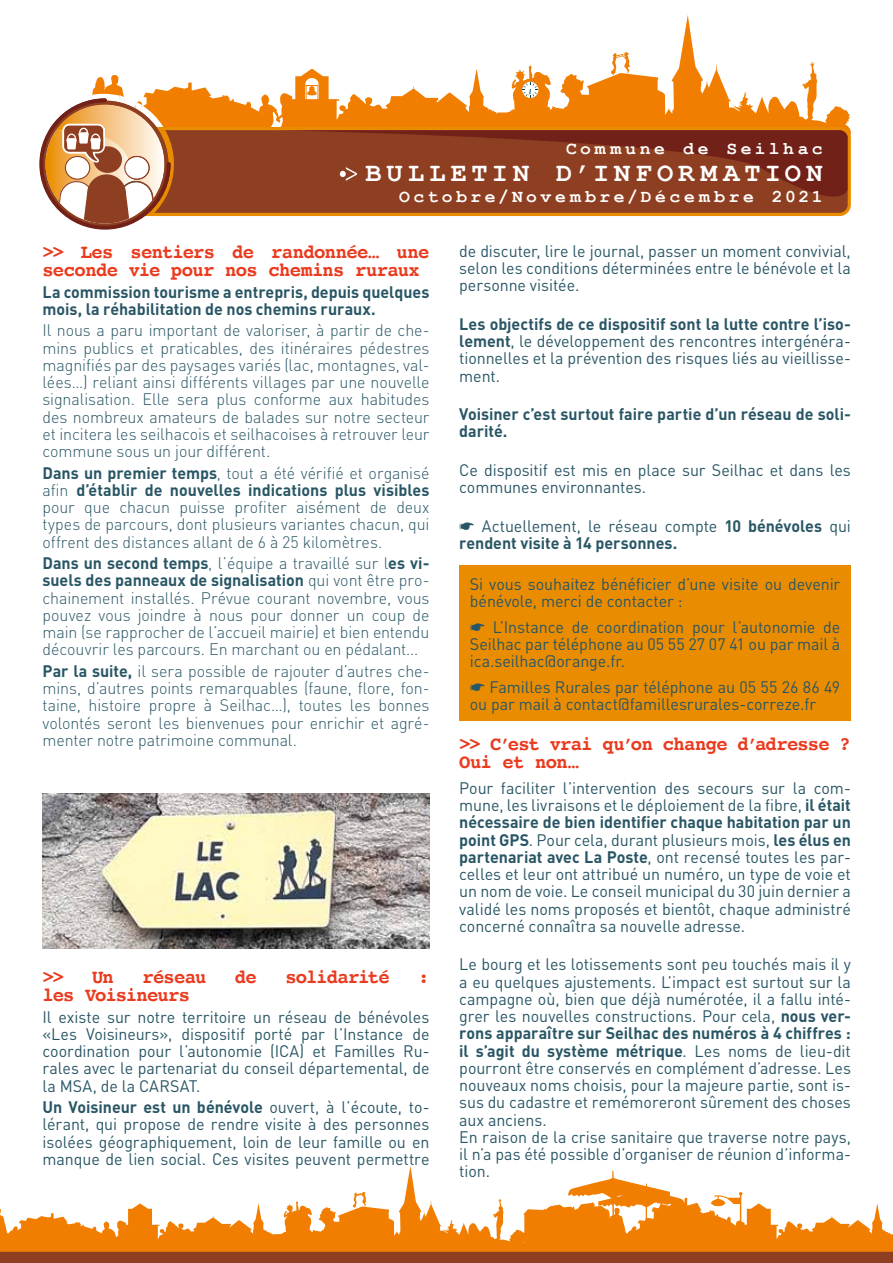
<style>
.page{position:relative;width:893px;height:1263px;background:#fff}
.page>*{position:absolute;margin:0;border:0;box-sizing:border-box;transform-origin:0 0}
.t1{font:700 27px "Courier New";letter-spacing:.185em;color:#fff}
.t2{font:700 19.5px/18px "Courier";letter-spacing:-.04em;color:#ea3b1f}
.t3{font:700 18px "Courier New";letter-spacing:.195em;color:#fff}
.t4{font:16.5px/17.2px "DIN";letter-spacing:-.005em;color:#295665;text-align:justify}
.t5{font:300 16.5px/17.2px "DIN";letter-spacing:-.005em;color:#295665;text-align:justify}
.t6{font:700 16.5px/17.2px "DIN";color:#295665}
.s1{font-weight:700}
.s2{font-weight:400}
</style>
<div class="page">
<div style="left:0;top:1248px;width:893px;height:15px;background:#8f3f21"></div>
<svg style="left:0;top:1166px;width:893px;height:86px"></svg>
<svg style="left:92px;top:15px;width:758px;height:112px"></svg>
<svg style="left:523px;top:82px;width:14px;height:15px"></svg>
<svg style="left:611px;top:52px;width:19px;height:23px"></svg>
<svg style="left:180px;top:127px;width:671px;height:89px;background:#a14f1a"></svg>
<svg style="left:39px;top:94px;width:141px;height:136px"></svg>
<svg style="left:275px;top:130px;width:574px;height:67px;background:#87371e"></svg>
<div style="left:459px;top:566px;width:392px;height:155px;background:#ea8c00"></div>
<img style="left:43px;top:793px;width:386px;height:155px">
<p class="t3" style="left:566px;top:137px;width:258px">Commune de Seilhac</p>
<p class="t3" style="left:399px;top:185px;width:425px">Octobre/Novembre/Décembre 2021</p>
<h1 class="t1" style="left:365px;top:156px;width:459px">BULLETIN D’INFORMATION</h1>
<p class="t2" style="left:43px;top:242px;width:388px">&gt;&gt; Les sentiers de randonnée… une seconde vie pour nos chemins ruraux</p>
<p class="t6" style="left:43px;top:282px;width:388px">La commission tourisme a entrepris, depuis quelques mois, la réhabilitation de nos chemins ruraux.</p>
<p class="t5" style="left:43px;top:322px;width:388px">Il nous a paru important de valoriser, à partir de che&shy;mins publics et praticables, des itinéraires pédestres magnifiés par des paysages variés (lac, montagnes, val&shy;lées…) reliant ainsi différents villages par une nouvelle signalisation. Elle sera plus conforme aux habitudes des nombreux amateurs de balades sur notre secteur et incitera les seilhacois et seilhacoises à retrouver leur commune sous un jour différent.</p>
<p class="t5" style="left:43px;top:464px;width:388px"><span class="s1">Dans un premier temps</span>, tout a été vérifié et organisé afin <span class="s1">d’établir de nouvelles indications plus visibles </span>pour que chacun puisse profiter aisément de deux types de parcours, dont plusieurs variantes chacun, qui offrent des distances allant de 6 à 25 kilomètres.</p>
<p class="t5" style="left:43px;top:554px;width:388px"><span class="s1">Dans un second temps</span>, l’équipe a travaillé sur l<span class="s1">es vi&shy;suels des panneaux de signalisation</span> qui vont être pro&shy;chainement installés. Prévue courant novembre, vous pouvez vous joindre à nous pour donner un coup de main (se rapprocher de l’accueil mairie) et bien entendu découvrir les parcours. En marchant ou en pédalant...</p>
<p class="t5" style="left:43px;top:662px;width:388px"><span class="s1">Par la suite,</span> il sera possible de rajouter d’autres che&shy;mins, d’autres points remarquables (faune, flore, fon&shy;taine, histoire propre à Seilhac…), toutes les bonnes volontés seront les bienvenues pour enrichir et agré&shy;menter notre patrimoine communal.</p>
<p class="t2" style="left:43px;top:967px;width:23px">&gt;&gt;</p>
<p class="t2" style="left:92px;top:967px;width:23px">Un</p>
<p class="t2" style="left:142px;top:967px;width:66px">réseau</p>
<p class="t2" style="left:235px;top:967px;width:24px">de</p>
<p class="t2" style="left:285px;top:967px;width:106px">solidarité</p>
<p class="t2" style="left:418px;top:967px;width:13px">:</p>
<p class="t2" style="left:43px;top:985px;width:149px">les Voisineurs</p>
<p class="t4" style="left:43px;top:1008px;width:388px">Il existe sur notre territoire un réseau de bénévoles «Les Voisineurs», dispositif porté par l’Instance de coordination pour l’autonomie (ICA) et Familles Ru&shy;rales avec le partenariat du conseil départemental, de la MSA, de la CARSAT.</p>
<p class="t4" style="left:43px;top:1098px;width:388px"><span class="s1">Un Voisineur est un bénévole</span> ouvert, à l’écoute, to&shy;lérant, qui propose de rendre visite à des personnes isolées géographiquement, loin de leur famille ou en manque de lien social. Ces visites peuvent permettre</p>
<p class="t4" style="left:459px;top:242px;width:393px">de discuter, lire le journal, passer un moment convivial, selon les conditions déterminées entre le bénévole et la personne visitée.</p>
<p class="t4" style="left:459px;top:315px;width:393px"><span class="s1">Les objectifs de ce dispositif sont la lutte contre l’iso&shy;lement</span>, le développement des rencontres intergénéra&shy;tionnelles et la prévention des risques liés au vieillisse&shy;ment.</p>
<p class="t6" style="left:459px;top:405px;width:393px">Voisiner c’est surtout faire partie d’un réseau de soli&shy;darité.</p>
<p class="t4" style="left:459px;top:461px;width:393px">Ce dispositif est mis en place sur Seilhac et dans les communes environnantes.</p>
<p class="t6" style="left:459px;top:516px;width:393px">☛ <span class="s2">Actuellement, le réseau compte</span> 10 bénévoles <span class="s2">qui </span>rendent visite à 14 personnes.</p>
<p class="t4" style="left:470px;top:575px;width:372px">Si vous souhaitez bénéficier d’une visite ou devenir bénévole, merci de contacter :</p>
<p class="t4" style="left:470px;top:618px;width:372px">☛ L’Instance de coordination pour l’autonomie de Seilhac par téléphone au 05 55 27 07 41 ou par mail à ica.seilhac@orange.fr.</p>
<p class="t4" style="left:470px;top:678px;width:372px">☛ Familles Rurales par téléphone au 05 55 26 86 49 ou par mail à contact@famillesrurales-correze.fr</p>
<p class="t2" style="left:459px;top:734px;width:393px">&gt;&gt; C’est vrai qu’on change d’adresse ?<br>Oui et non…</p>
<p class="t4" style="left:459px;top:779px;width:393px">Pour faciliter l’intervention des secours sur la com&shy;mune, les livraisons et le déploiement de la fibre, <span class="s1">il était nécessaire de bien identifier chaque habitation par un point GPS</span>. Pour cela, durant plusieurs mois, <span class="s1">les élus en partenariat avec La Poste</span>, ont recensé toutes les par&shy;celles et leur ont attribué un numéro, un type de voie et un nom de voie. Le conseil municipal du 30 juin dernier a validé les noms proposés et bientôt, chaque administré concerné connaîtra sa nouvelle adresse.</p>
<p class="t4" style="left:459px;top:955px;width:393px;text-align:left">Le bourg et les lotissements sont peu touchés mais il y a eu quelques ajustements. L’impact est surtout sur la campagne où, bien que déjà numérotée, il a fallu inté&shy;grer les nouvelles constructions. Pour cela, <span class="s1">nous ver&shy;rons apparaître sur Seilhac des numéros à 4 chiffres : il s’agit du système métrique</span>. Les noms de lieu-dit pourront être conservés en complément d’adresse. Les nouveaux noms choisis, pour la majeure partie, sont is&shy;sus du cadastre et remémoreront sûrement des choses aux anciens.<br>En raison de la crise sanitaire que traverse notre pays, il n’a pas été possible d’organiser de réunion d’informa&shy;tion.</p>
</div>
